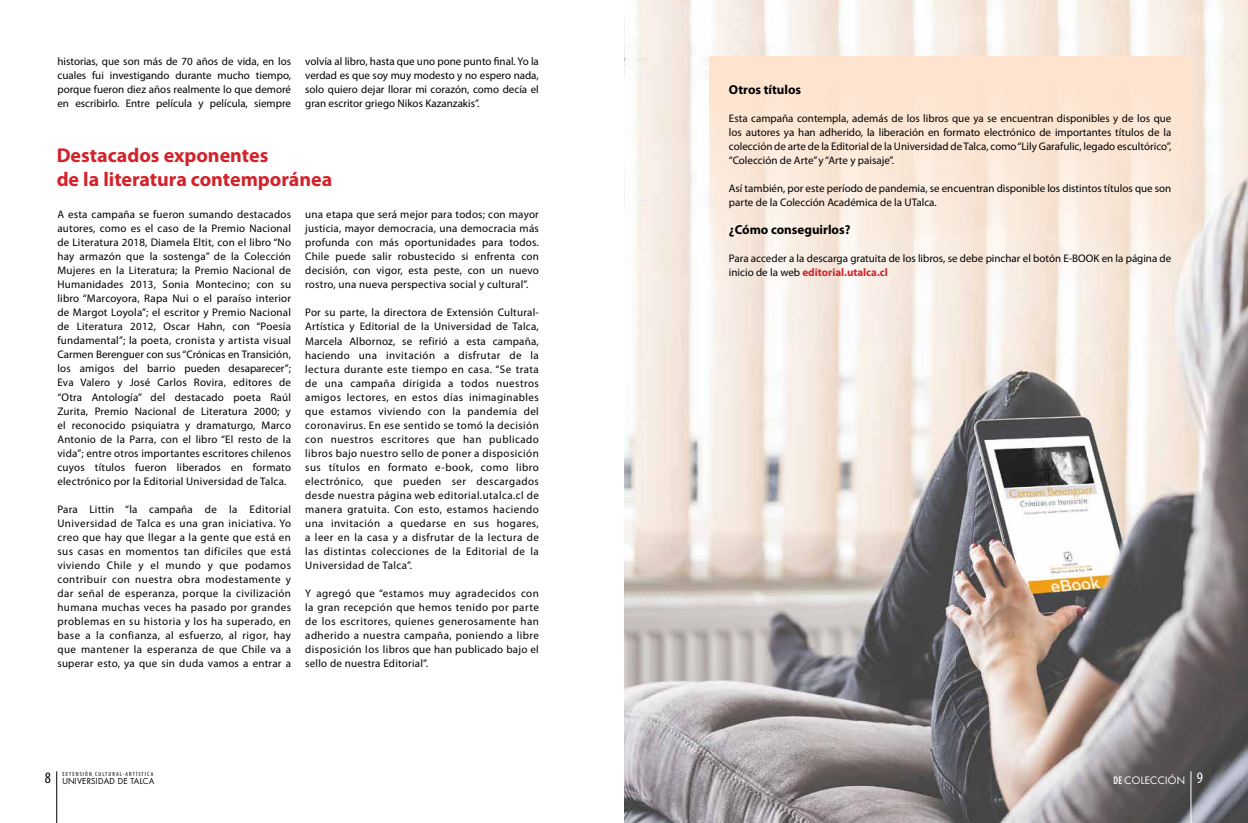
<style>
.page{position:relative;width:1248px;height:823px;background:#fff}
.page>*{position:absolute;margin:0;border:0;box-sizing:border-box;transform-origin:0 0}
.t1{font:700 20px/24px "Myriad Pro";color:#d2232a}
.t2{font:condensed 16px "Myriad Pro";color:#000}
.t3{font:700 13px "Myriad Pro";color:#000}
.t4{font:11px/14px "Myriad Pro";color:#000;text-align:justify}
.t5{font:10px "Futura LT";letter-spacing:.025em;color:#fff}
.t6{font:8px "Futura LT";letter-spacing:.025em;color:#000}
.t7{font:condensed 6px "Myriad Pro";letter-spacing:.19em;color:#000}
.s1{font-weight:700;color:#d2232a}
.s2{font-stretch:condensed}
.s3{font-family:"Myriad Pro";font-stretch:condensed;font-size:16px}
</style>
<div class="page">
<hr style="left:56px;top:770px;width:1px;height:52px;background:#000">
<img style="left:624px;top:0;width:623px;height:822px">
<svg style="left:709px;top:57px;width:482px;height:285px;background:#f9e9db"></svg>
<hr style="left:1190px;top:770px;width:1px;height:52px;background:#fff">
<p class="t4" style="left:57px;top:54px;width:235px">historias, que son más de 70 años de vida, en los cuales fui investigando durante mucho tiempo, porque fueron diez años realmente lo que demoré en escribirlo. Entre película y película, siempre</p>
<p class="t4" style="left:305px;top:54px;width:235px">volvía al libro, hasta que uno pone punto final. Yo la verdad es que soy muy modesto y no espero nada, solo quiero dejar llorar mi corazón, como decía el gran escritor griego Nikos Kazanzakis”.</p>
<h1 class="t1" style="left:57px;top:142px;width:277px">Destacados exponentes<br>de la literatura contemporánea</h1>
<p class="t4" style="left:57px;top:207px;width:235px">A esta campaña se fueron sumando destacados autores, como es el caso de la Premio Nacional de Literatura 2018, Diamela Eltit, con el libro “No hay armazón que la sostenga” de la Colección Mujeres en la Literatura; la Premio Nacional de Humanidades 2013, Sonia Montecino; con su libro “Marcoyora, Rapa Nui o el paraíso interior de Margot Loyola”; el escritor y Premio Nacional de Literatura 2012, Oscar Hahn, con “Poesía fundamental”; la poeta, cronista y artista visual Carmen Berenguer con sus “Crónicas en Transición, los amigos del barrio pueden desaparecer”; Eva Valero y José Carlos Rovira, editores de “Otra Antología” del destacado poeta Raúl Zurita, Premio Nacional de Literatura 2000; y el reconocido psiquiatra y dramaturgo, Marco Antonio de la Parra, con el libro “El resto de la vida”; entre otros importantes escritores chilenos cuyos títulos fueron liberados en formato electrónico por la Editorial Universidad de Talca.</p>
<p class="t4" style="left:57px;top:501px;width:235px">Para Littin “la campaña de la Editorial Universidad de Talca es una gran iniciativa. Yo creo que hay que llegar a la gente que está en sus casas en momentos tan difíciles que está viviendo Chile y el mundo y que podamos contribuir con nuestra obra modestamente y dar señal de esperanza, porque la civilización humana muchas veces ha pasado por grandes problemas en su historia y los ha superado, en base a la confianza, al esfuerzo, al rigor, hay que mantener la esperanza de que Chile va a superar esto, ya que sin duda vamos a entrar a</p>
<p class="t4" style="left:305px;top:207px;width:235px">una etapa que será mejor para todos; con mayor justicia, mayor democracia, una democracia más profunda con más oportunidades para todos.<br>Chile puede salir robustecido si enfrenta con decisión, con vigor, esta peste, con un nuevo rostro, una nueva perspectiva social y cultural”.</p>
<p class="t4" style="left:305px;top:305px;width:235px">Por su parte, la directora de Extensión Cultural-Artística y Editorial de la Universidad de Talca, Marcela Albornoz, se refirió a esta campaña, haciendo una invitación a disfrutar de la lectura durante este tiempo en casa. “Se trata de una campaña dirigida a todos nuestros amigos lectores, en estos días inimaginables que estamos viviendo con la pandemia del coronavirus. En ese sentido se tomó la decisión con nuestros escritores que han publicado libros bajo nuestro sello de poner a disposición sus títulos en formato e-book, como libro electrónico, que pueden ser descargados desde nuestra página web editorial.utalca.cl de manera gratuita. Con esto, estamos haciendo una invitación a quedarse en sus hogares, a leer en la casa y a disfrutar de la lectura de las distintas colecciones de la Editorial de la Universidad de Talca”.</p>
<p class="t4" style="left:305px;top:585px;width:235px">Y agregó que “estamos muy agradecidos con la gran recepción que hemos tenido por parte de los escritores, quienes generosamente han adherido a nuestra campaña, poniendo a libre disposición los libros que han publicado bajo el sello de nuestra Editorial”.</p>
<h2 class="t2" style="left:45px;top:767px;width:8px">8</h2>
<p class="t7" style="left:62px;top:769px;width:92px">EXTENSIÓN CULTURAL-ARTÍSTICA</p>
<p class="t6" style="left:62px;top:775px;width:93px">UNIVERSIDAD DE TALCA</p>
<p class="t3" style="left:729px;top:81px;width:74px">Otros títulos</p>
<p class="t4" style="left:729px;top:111px;width:444px">Esta campaña contempla, además de los libros que ya se encuentran disponibles y de los que los autores ya han adherido, la liberación en formato electrónico de importantes títulos de la colección de arte de la Editorial de la Universidad de Talca, como “Lily Garafulic, legado escultórico”, “Colección de Arte” y “Arte y paisaje”.</p>
<p class="t4" style="left:729px;top:181px;width:444px">Así también, por este período de pandemia, se encuentran disponible los distintos títulos que son parte de la Colección Académica de la UTalca.</p>
<p class="t3" style="left:729px;top:221px;width:123px">¿Cómo conseguirlos?</p>
<p class="t4" style="left:729px;top:251px;width:444px">Para acceder a la descarga gratuita de los libros, se debe pinchar el botón E-BOOK en la página de inicio de la web <span class="s1">editorial.utalca.cl</span></p>
<p class="t5" style="left:1113px;top:773px;width:91px"><span class="s2">DE</span> COLECCIÓN <span class="s3">9</span></p>
</div>
